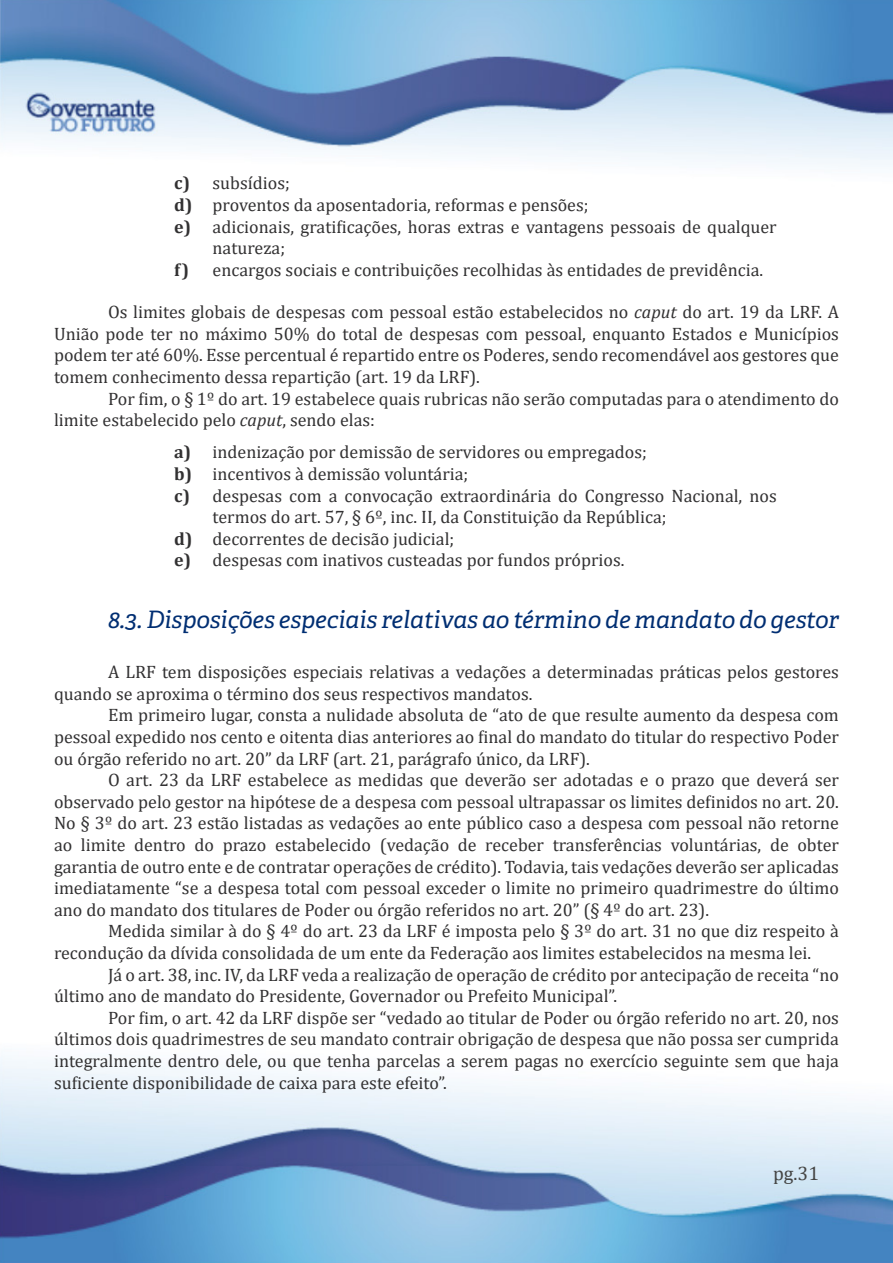
<style>
.page{position:relative;width:893px;height:1263px;background:#fff}
.page>*{position:absolute;margin:0;border:0;box-sizing:border-box;transform-origin:0 0}
.Subtítulo{font:italic 24px "Adelle PE";color:#002e72}
.t1{font:19.5px "Cambria";color:#444}
.Corpo_do_Texto{font:18px/21.6px "Cambria";color:#323132}
.t2{font:700 18px "Cambria";color:#323132}
.s1{font-style:italic}
</style>
<div class="page">
<img style="left:0;top:0;width:893px;height:167px">
<img style="left:0;top:1056px;width:893px;height:207px">
<p class="t2" style="left:174px;top:171px;width:17px">c)</p>
<p class="t2" style="left:174px;top:192px;width:20px">d)</p>
<p class="t2" style="left:174px;top:214px;width:18px">e)</p>
<p class="t2" style="left:174px;top:257px;width:16px">f)</p>
<p class="Corpo_do_Texto" style="left:213px;top:172px;width:79px">subsídios;</p>
<p class="Corpo_do_Texto" style="left:213px;top:194px;width:377px">proventos da aposentadoria, reformas e pensões;</p>
<p class="Corpo_do_Texto" style="left:213px;top:216px;width:566px">adicionais, gratificações, horas extras e vantagens pessoais de qualquer natureza;</p>
<p class="Corpo_do_Texto" style="left:213px;top:259px;width:552px">encargos sociais e contribuições recolhidas às entidades de previdência.</p>
<p class="Corpo_do_Texto" style="left:54px;top:301px;width:786px;text-align:justify;text-indent:54px">Os limites globais de despesas com pessoal estão estabelecidos no <span class="s1">caput</span> do art. 19 da LRF. A União pode ter no máximo 50% do total de despesas com pessoal, enquanto Estados e Municípios podem ter até 60%. Esse percentual é repartido entre os Poderes, sendo recomendável aos gestores que tomem conhecimento dessa repartição (art. 19 da LRF).</p>
<p class="Corpo_do_Texto" style="left:54px;top:387px;width:786px;text-indent:54px">Por fim, o § 1º do art. 19 estabelece quais rubricas não serão computadas para o atendimento do limite estabelecido pelo <span class="s1">caput</span>, sendo elas:</p>
<p class="t2" style="left:174px;top:439px;width:18px">a)</p>
<p class="t2" style="left:174px;top:461px;width:19px">b)</p>
<p class="t2" style="left:174px;top:483px;width:17px">c)</p>
<p class="t2" style="left:174px;top:526px;width:20px">d)</p>
<p class="t2" style="left:174px;top:547px;width:18px">e)</p>
<p class="Corpo_do_Texto" style="left:213px;top:441px;width:436px">indenização por demissão de servidores ou empregados;</p>
<p class="Corpo_do_Texto" style="left:213px;top:463px;width:257px">incentivos à demissão voluntária;</p>
<p class="Corpo_do_Texto" style="left:213px;top:485px;width:566px">despesas com a convocação extraordinária do Congresso Nacional, nos termos do art. 57, § 6º, inc. II, da Constituição da República;</p>
<p class="Corpo_do_Texto" style="left:213px;top:528px;width:243px">decorrentes de decisão judicial;</p>
<p class="Corpo_do_Texto" style="left:213px;top:549px;width:413px">despesas com inativos custeadas por fundos próprios.</p>
<p class="Subtítulo" style="left:108px;top:602px;width:732px">8.3. Disposições especiais relativas ao término de mandato do gestor</p>
<p class="Corpo_do_Texto" style="left:54px;top:661px;width:786px;text-indent:54px">A LRF tem disposições especiais relativas a vedações a determinadas práticas pelos gestores quando se aproxima o término dos seus respectivos mandatos.</p>
<p class="Corpo_do_Texto" style="left:54px;top:704px;width:786px;text-align:justify;text-indent:54px">Em primeiro lugar, consta a nulidade absoluta de “ato de que resulte aumento da despesa com pessoal expedido nos cento e oitenta dias anteriores ao final do mandato do titular do respectivo Poder ou órgão referido no art. 20” da LRF (art. 21, parágrafo único, da LRF).</p>
<p class="Corpo_do_Texto" style="left:54px;top:769px;width:786px;text-align:justify;text-indent:54px">O art. 23 da LRF estabelece as medidas que deverão ser adotadas e o prazo que deverá ser observado pelo gestor na hipótese de a despesa com pessoal ultrapassar os limites definidos no art. 20.<br>No § 3º do art. 23 estão listadas as vedações ao ente público caso a despesa com pessoal não retorne ao limite dentro do prazo estabelecido (vedação de receber transferências voluntárias, de obter garantia de outro ente e de contratar operações de crédito). Todavia, tais vedações deverão ser aplicadas imediatamente “se a despesa total com pessoal exceder o limite no primeiro quadrimestre do último ano do mandato dos titulares de Poder ou órgão referidos no art. 20” (§ 4º do art. 23).</p>
<p class="Corpo_do_Texto" style="left:54px;top:920px;width:786px;text-indent:54px">Medida similar à do § 4º do art. 23 da LRF é imposta pelo § 3º do art. 31 no que diz respeito à recondução da dívida consolidada de um ente da Federação aos limites estabelecidos na mesma lei.</p>
<p class="Corpo_do_Texto" style="left:54px;top:963px;width:786px;text-indent:54px">Já o art. 38, inc. IV, da LRF veda a realização de operação de crédito por antecipação de receita “no último ano de mandato do Presidente, Governador ou Prefeito Municipal”.</p>
<p class="Corpo_do_Texto" style="left:54px;top:1007px;width:786px;text-align:justify;text-indent:54px">Por fim, o art. 42 da LRF dispõe ser “vedado ao titular de Poder ou órgão referido no art. 20, nos últimos dois quadrimestres de seu mandato contrair obrigação de despesa que não possa ser cumprida integralmente dentro dele, ou que tenha parcelas a serem pagas no exercício seguinte sem que haja suficiente disponibilidade de caixa para este efeito”.</p>
<p class="t1" style="left:773px;top:1162px;width:48px">pg.31</p>
</div>
